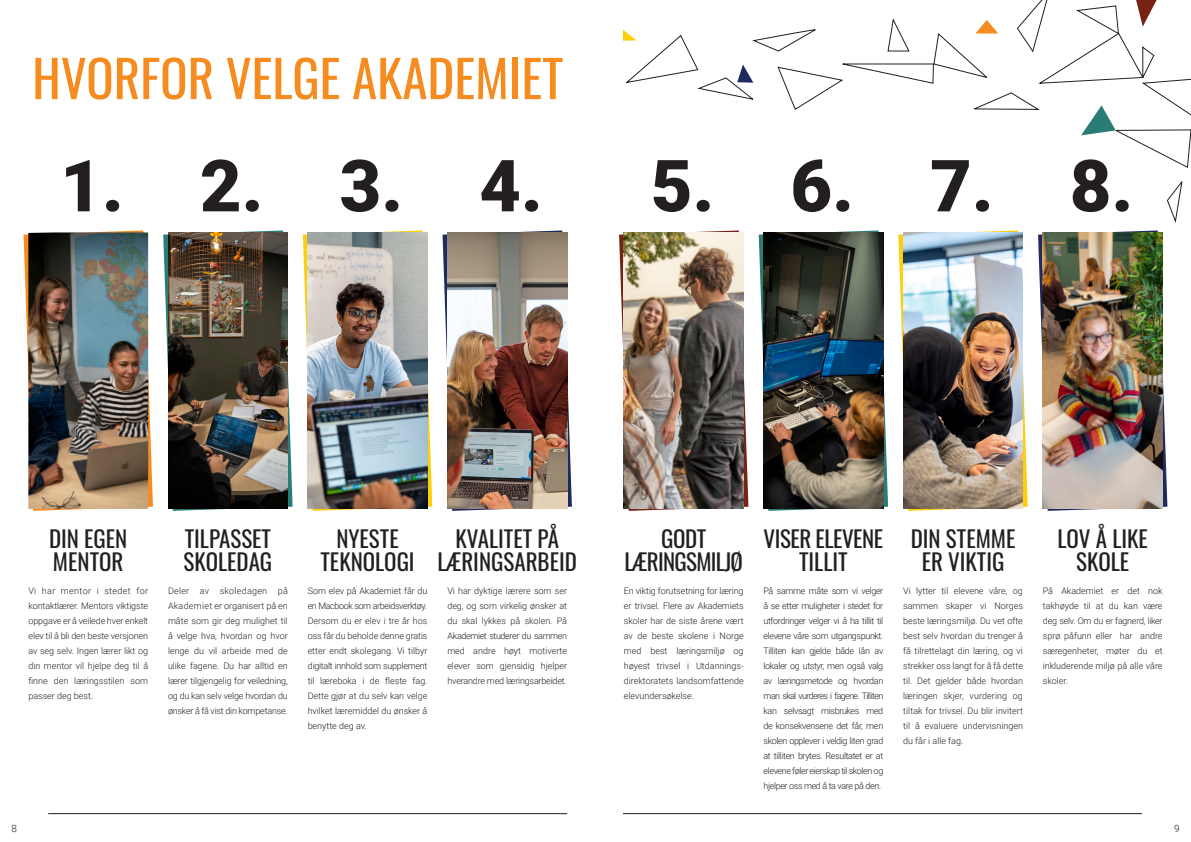
<style>
.page{position:relative;width:1191px;height:842px;background:#fff}
.page>*{position:absolute;margin:0;border:0;box-sizing:border-box;transform-origin:0 0}
.t1{font:900 72px "Roboto";color:#231f20}
.t2{font:51px "Oswald";color:#f68c1f}
.t3{font:23px/23px "Oswald";color:#231f20;text-align:center}
.t4{font:23px/23px "Oswald";letter-spacing:-.02em;color:#231f20;text-align:center}
.t5{font:23px "Oswald";letter-spacing:-.03em;color:#231f20}
.t6{font:300 10px "Roboto";color:#231f20}
.t7{font:300 9px/15px "Roboto";color:#231f20;text-align:justify}
.t8{font:300 9px/15px "Roboto";letter-spacing:-.04em;color:#231f20}
</style>
<div class="page">
<hr style="left:48px;top:813px;width:519px;height:1px;background:#231f20">
<hr style="left:623px;top:813px;width:519px;height:1px;background:#231f20">
<svg style="left:24px;top:230px;width:129px;height:281px"></svg>
<svg style="left:619px;top:230px;width:129px;height:281px"></svg>
<svg style="left:163px;top:230px;width:130px;height:281px"></svg>
<svg style="left:758px;top:230px;width:130px;height:281px"></svg>
<svg style="left:303px;top:230px;width:129px;height:281px"></svg>
<svg style="left:898px;top:230px;width:129px;height:281px"></svg>
<svg style="left:442px;top:230px;width:130px;height:281px"></svg>
<svg style="left:1038px;top:230px;width:129px;height:281px"></svg>
<img style="left:28px;top:232px;width:120px;height:277px">
<img style="left:624px;top:232px;width:119px;height:277px">
<img style="left:168px;top:232px;width:120px;height:277px">
<img style="left:763px;top:232px;width:120px;height:277px">
<img style="left:903px;top:232px;width:120px;height:277px">
<img style="left:308px;top:232px;width:119px;height:277px">
<img style="left:1042px;top:232px;width:120px;height:277px">
<img style="left:447px;top:232px;width:120px;height:277px">
<svg style="left:1167px;top:181px;width:15px;height:41px"></svg>
<svg style="left:623px;top:0;width:568px;height:168px"></svg>
<p class="t2" style="left:32px;top:33px;width:532px">HVORFOR VELGE AKADEMIET</p>
<p class="t1" style="left:60px;top:135px;width:65px">1.</p>
<p class="t1" style="left:200px;top:135px;width:65px">2.</p>
<p class="t1" style="left:339px;top:135px;width:65px">3.</p>
<p class="t1" style="left:479px;top:135px;width:65px">4.</p>
<p class="t1" style="left:651px;top:135px;width:65px">5.</p>
<p class="t1" style="left:790px;top:135px;width:65px">6.</p>
<p class="t1" style="left:930px;top:135px;width:65px">7.</p>
<p class="t1" style="left:1069px;top:135px;width:65px">8.</p>
<p class="t3" style="left:437px;top:524px;width:141px">KVALITET PÅ<br>LÆRINGSARBEID</p>
<p class="t3" style="left:1057px;top:524px;width:92px">LOV Å LIKE<br>SKOLE</p>
<p class="t3" style="left:49px;top:524px;width:80px;text-align:left">DIN EGEN<br>MENTOR</p>
<p class="t4" style="left:763px;top:524px;width:121px">VISER ELEVENE<br>TILLIT</p>
<p class="t3" style="left:183px;top:524px;width:90px;text-align:left">TILPASSET<br>SKOLEDAG</p>
<p class="t3" style="left:320px;top:524px;width:96px">NYESTE<br>TEKNOLOGI</p>
<p class="t3" style="left:910px;top:524px;width:106px">DIN STEMME<br>ER VIKTIG</p>
<p class="t3" style="left:661px;top:524px;width:46px">GODT</p>
<p class="t5" style="left:624px;top:541px;width:120px">LÆRINGSMILJØ</p>
<p class="t7" style="left:28px;top:582px;width:121px">Vi har mentor i stedet for kontaktlærer. Mentors viktigste oppgave er å veilede hver enkelt elev til å bli den beste versjonen av seg selv. Ingen lærer likt og din mentor vil hjelpe deg til å finne den læringsstilen som passer deg best.</p>
<p class="t7" style="left:168px;top:582px;width:121px">Deler av skoledagen på Akademiet er organisert på en måte som gir deg mulighet til å velge hva, hvordan og hvor lenge du vil arbeide med de ulike fagene. Du har alltid en lærer tilgjengelig for veiledning, og du kan selv velge hvordan du ønsker å få vist din kompetanse.</p>
<p class="t8" style="left:308px;top:582px;width:121px">Som elev på Akademiet får du en Macbook som arbeidsverktøy.</p>
<p class="t7" style="left:308px;top:612px;width:121px">Dersom du er elev i tre år hos oss får du beholde denne gratis etter endt skolegang. Vi tilbyr digitalt innhold som supplement til læreboka i de fleste fag.<br>Dette gjør at du selv kan velge hvilket læremiddel du ønsker å benytte deg av.</p>
<p class="t7" style="left:447px;top:582px;width:121px">Vi har dyktige lærere som ser deg, og som virkelig ønsker at du skal lykkes på skolen. På Akademiet studerer du sammen med andre høyt motiverte elever som gjensidig hjelper hverandre med læringsarbeidet.</p>
<p class="t7" style="left:624px;top:582px;width:121px">En viktig forutsetning for læring er trivsel. Flere av Akademiets skoler har de siste årene vært av de beste skolene i Norge med best læringsmiljø og høyest trivsel i Utdannings&shy;direktoratets landsomfattende elevundersøkelse.</p>
<p class="t7" style="left:763px;top:582px;width:121px">På samme måte som vi velger å se etter muligheter i stedet for utfordringer velger vi å ha tillit til elevene våre som utgangspunkt.<br>Tilliten kan gjelde både lån av lokaler og utstyr, men også valg av læringsmetode og hvordan man skal vurderes i fagene. Tilliten kan selvsagt misbrukes med de konsekvensene det får, men skolen opplever i veldig liten grad at tilliten brytes. Resultatet er at elevene føler eierskap til skolen og hjelper oss med å ta vare på den.</p>
<p class="t7" style="left:903px;top:582px;width:121px">Vi lytter til elevene våre, og sammen skaper vi Norges beste læringsmiljø. Du vet ofte best selv hvordan du trenger å få tilrettelagt din læring, og vi strekker oss langt for å få dette til. Det gjelder både hvordan læringen skjer, vurdering og tiltak for trivsel. Du blir invitert til å evaluere undervisningen du får i alle fag.</p>
<p class="t7" style="left:1042px;top:582px;width:121px">På Akademiet er det nok takhøyde til at du kan være deg selv. Om du er fagnerd, liker sprø påfunn eller har andre særegenheter, møter du et inkluderende miljø på alle våre skoler.</p>
<p class="t6" style="left:11px;top:821px;width:7px">8</p>
<p class="t6" style="left:1174px;top:821px;width:7px">9</p>
</div>
